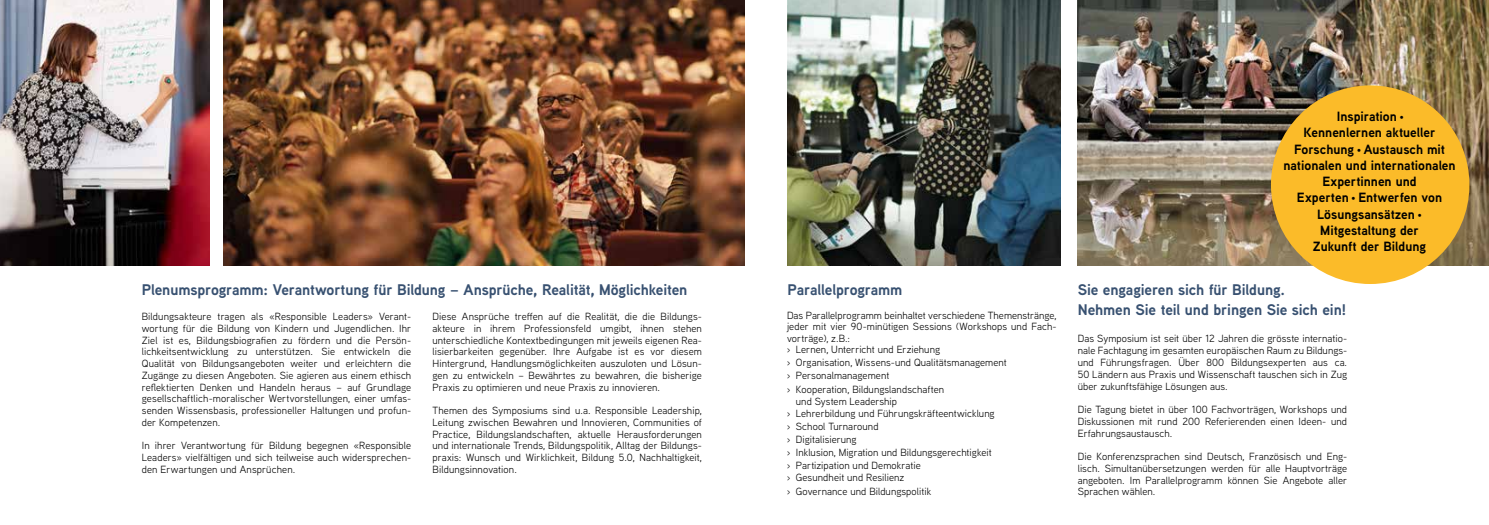
<style>
.page{position:relative;width:1489px;height:525px;background:#fff}
.page>*{position:absolute;margin:0;border:0;box-sizing:border-box;transform-origin:0 0}
.t1{font:700 15.38px/20px "Aaux Next";letter-spacing:-.01em;color:#385171}
.t2{font:700 13.38px/16.2px "Aaux Next";color:#000;text-align:center}
.t3{font:10.38px/11.8px "Aaux Next";letter-spacing:.005em;color:#000;text-align:justify}
</style>
<div class="page">
<img style="left:1077px;top:0;width:411px;height:265px">
<img style="left:223px;top:0;width:521px;height:265px">
<img style="left:0;top:0;width:209px;height:265px">
<div style="left:1270px;top:85px;width:199px;height:199px;background:#fbbb29;border-radius:50%"></div>
<img style="left:787px;top:0;width:272px;height:265px">
<h1 class="t1" style="left:142px;top:279px;width:547px">Plenumsprogramm: Verantwortung für Bildung – Ansprüche, Realität, Möglichkeiten</h1>
<p class="t3" style="left:432px;top:310px;width:271px">Diese Ansprüche treffen auf die Realität, die die Bildungs&shy;akteure in ihrem Professionsfeld umgibt, ihnen stehen unterschiedliche Kontextbedingungen mit jeweils eigenen Rea&shy;lisierbarkeiten gegenüber. Ihre Aufgabe ist es vor diesem Hintergrund, Handlungsmöglichkeiten auszuloten und Lösun&shy;gen zu entwickeln – Bewährtes zu bewahren, die bisherige Praxis zu optimieren und neue Praxis zu innovieren.</p>
<p class="t3" style="left:432px;top:404px;width:271px">Themen des Symposiums sind u.a. Responsible Leadership, Leitung zwischen Bewahren und Innovieren, Communities of Practice, Bildungslandschaften, aktuelle Herausforderungen und internationale Trends, Bildungspolitik, Alltag der Bildungs&shy;praxis: Wunsch und Wirklichkeit, Bildung 5.0, Nachhaltigkeit, Bildungsinnovation.</p>
<p class="t3" style="left:142px;top:310px;width:271px">Bildungsakteure tragen als «Responsible Leaders» Verant&shy;wortung für die Bildung von Kindern und Jugendlichen. Ihr Ziel ist es, Bildungsbiografien zu fördern und die Persön&shy;lichkeitsentwicklung zu unterstützen. Sie entwickeln die Qualität von Bildungsangeboten weiter und erleichtern die Zugänge zu diesen Angeboten. Sie agieren aus einem ethisch reflektierten Denken und Handeln heraus – auf Grundlage gesellschaftlich-moralischer Wertvorstellungen, einer umfas&shy;senden Wissensbasis, professioneller Haltungen und profun&shy;der Kompetenzen.</p>
<p class="t3" style="left:142px;top:439px;width:271px">In ihrer Verantwortung für Bildung begegnen «Responsible Leaders» vielfältigen und sich teilweise auch widersprechen&shy;den Erwartungen und Ansprüchen.</p>
<h1 class="t1" style="left:787px;top:279px;width:116px">Parallelprogramm</h1>
<p class="t3" style="left:787px;top:308px;width:271px;text-align:left">Das Parallelprogramm beinhaltet verschiedene Themenstränge, jeder mit vier 90-minütigen Sessions (Workshops und Fach&shy;vorträge), z.B.:<br>› Lernen, Unterricht und Erziehung</p>
<p class="t3" style="left:787px;top:355px;width:221px;line-height:13.5px;text-align:left">› Organisation, Wissens-und Qualitätsmanagement › Personalmanagement<br>› Kooperation, Bildungslandschaften</p>
<p class="t3" style="left:787px;top:394px;width:209px;line-height:12.9px;text-align:left;text-indent:9px">und System Leadership<br>› Lehrerbildung und Führungskräfteentwicklung › School Turnaround<br>› Digitalisierung<br>› Inklusion, Migration und Bildungsgerechtigkeit › Partizipation und Demokratie<br>› Gesundheit und Resilienz<br>› Governance und Bildungspolitik</p>
<p class="t2" style="left:1283px;top:108px;width:174px">Inspiration •<br>Kennenlernen aktueller<br>Forschung • Austausch mit nationalen und internationalen<br>Expertinnen und<br>Experten • Entwerfen von<br>Lösungsansätzen •<br>Mitgestaltung der<br>Zukunft der Bildung</p>
<h1 class="t1" style="left:1077px;top:279px;width:270px">Sie engagieren sich für Bildung.<br>Nehmen Sie teil und bringen Sie sich ein!</h1>
<p class="t3" style="left:1077px;top:332px;width:271px">Das Symposium ist seit über 12 Jahren die grösste internatio&shy;nale Fachtagung im gesamten europäischen Raum zu Bildungs&shy;und Führungsfragen. Über 800 Bildungsexperten aus ca.<br>50 Ländern aus Praxis und Wissenschaft tauschen sich in Zug über zukunftsfähige Lösungen aus.</p>
<p class="t3" style="left:1077px;top:403px;width:271px">Die Tagung bietet in über 100 Fachvorträgen, Workshops und Diskussionen mit rund 200 Referierenden einen Ideen- und Erfahrungsaustausch.</p>
<p class="t3" style="left:1077px;top:450px;width:271px">Die Konferenzsprachen sind Deutsch, Französisch und Eng&shy;lisch. Simultanübersetzungen werden für alle Hauptvorträge angeboten. Im Parallelprogramm können Sie Angebote aller Sprachen wählen.</p>
</div>
